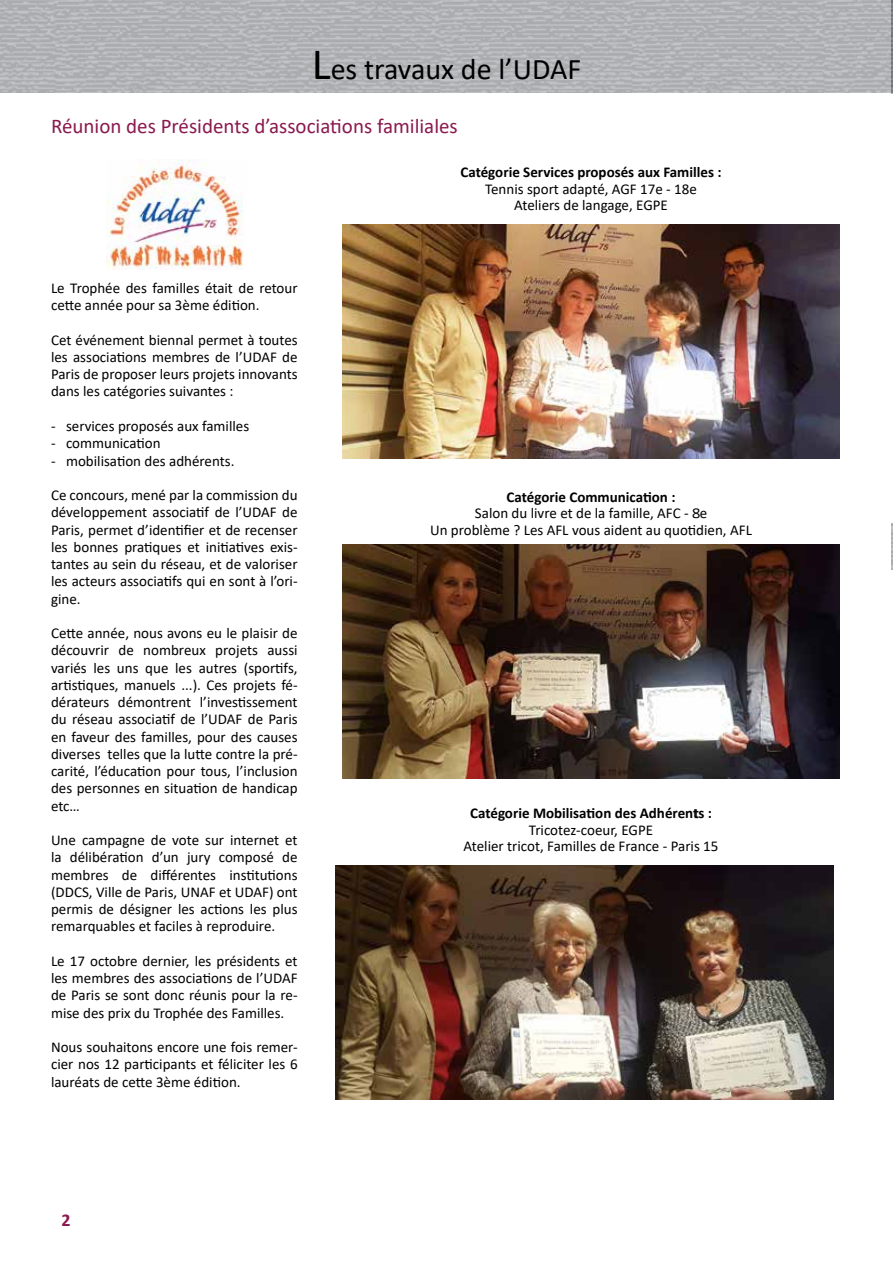
<style>
.page{position:relative;width:893px;height:1263px;background:#fff}
.page>*{position:absolute;margin:0;border:0;box-sizing:border-box;transform-origin:0 0}
.t1{font:30px "Calibri";color:#000}
.t2{font:21px "Calibri";color:#8a194e}
.t3{font:700 18px "Calibri";color:#8a194e}
.t4{font:15px/17.2px "Calibri";color:#000;text-align:justify}
.t5{font:700 15px "Calibri";color:#000}
.s1{font-size:45px}
</style>
<div class="page">
<img style="left:0;top:0;width:891px;height:92px">
<img style="left:342px;top:225px;width:498px;height:234px">
<img style="left:342px;top:544px;width:498px;height:234px">
<img style="left:892px;top:523px;width:1px;height:47px">
<img style="left:891px;top:0;width:2px;height:93px">
<img style="left:336px;top:866px;width:497px;height:234px">
<img style="left:106px;top:159px;width:138px;height:111px">
<h1 class="t1" style="left:312px;top:49px;width:271px"><span class="s1">L</span>es travaux de l’UDAF</h1>
<h2 class="t2" style="left:51px;top:111px;width:408px">Réunion des Présidents d’associations familiales</h2>
<p class="t4" style="left:51px;top:279px;width:248px">Le Trophée des familles était de retour cette année pour sa 3ème édition.</p>
<p class="t4" style="left:51px;top:331px;width:248px">Cet événement biennal permet à toutes les associations membres de l’UDAF de Paris de proposer leurs projets innovants dans les catégories suivantes :</p>
<p class="t4" style="left:51px;top:417px;width:200px">- services proposés aux familles</p>
<p class="t4" style="left:51px;top:434px;width:111px">- communication</p>
<p class="t4" style="left:51px;top:451px;width:185px">- mobilisation des adhérents.</p>
<p class="t4" style="left:51px;top:486px;width:248px">Ce concours, mené par la commission du développement associatif de l’UDAF de Paris, permet d’identifier et de recenser les bonnes pratiques et initiatives exis&shy;tantes au sein du réseau, et de valoriser les acteurs associatifs qui en sont à l’ori&shy;gine.</p>
<p class="t4" style="left:51px;top:624px;width:248px">Cette année, nous avons eu le plaisir de découvrir de nombreux projets aussi variés les uns que les autres (sportifs, artistiques, manuels ...). Ces projets fé&shy;dérateurs démontrent l’investissement du réseau associatif de l’UDAF de Paris en faveur des familles, pour des causes diverses telles que la lutte contre la pré&shy;carité, l’éducation pour tous, l’inclusion des personnes en situation de handicap etc…</p>
<p class="t4" style="left:51px;top:831px;width:248px">Une campagne de vote sur internet et la délibération d’un jury composé de membres de différentes institutions (DDCS, Ville de Paris, UNAF et UDAF) ont permis de désigner les actions les plus remarquables et faciles à reproduire.</p>
<p class="t4" style="left:51px;top:952px;width:248px">Le 17 octobre dernier, les présidents et les membres des associations de l’UDAF de Paris se sont donc réunis pour la re&shy;mise des prix du Trophée des Familles.</p>
<p class="t4" style="left:51px;top:1038px;width:248px">Nous souhaitons encore une fois remer&shy;cier nos 12 participants et féliciter les 6 lauréats de cette 3ème édition.</p>
<p class="t3" style="left:61px;top:1207px;width:11px">2</p>
<p class="t5" style="left:460px;top:161px;width:263px">Catégorie Services proposés aux Familles :</p>
<p class="t4" style="left:485px;top:180px;width:213px;line-height:16.5px;text-align:center">Tennis sport adapté, AGF 17e - 18e<br>Ateliers de langage, EGPE</p>
<p class="t5" style="left:507px;top:486px;width:170px">Catégorie Communication :</p>
<p class="t4" style="left:430px;top:505px;width:323px;line-height:16.5px;text-align:center">Salon du livre et de la famille, AFC - 8e<br>Un problème ? Les AFL vous aident au quotidien, AFL</p>
<p class="t5" style="left:470px;top:802px;width:243px">Catégorie Mobilisation des Adhérents :</p>
<p class="t4" style="left:464px;top:821px;width:256px;line-height:16.5px;text-align:center">Tricotez-coeur, EGPE<br>Atelier tricot, Familles de France - Paris 15</p>
</div>
